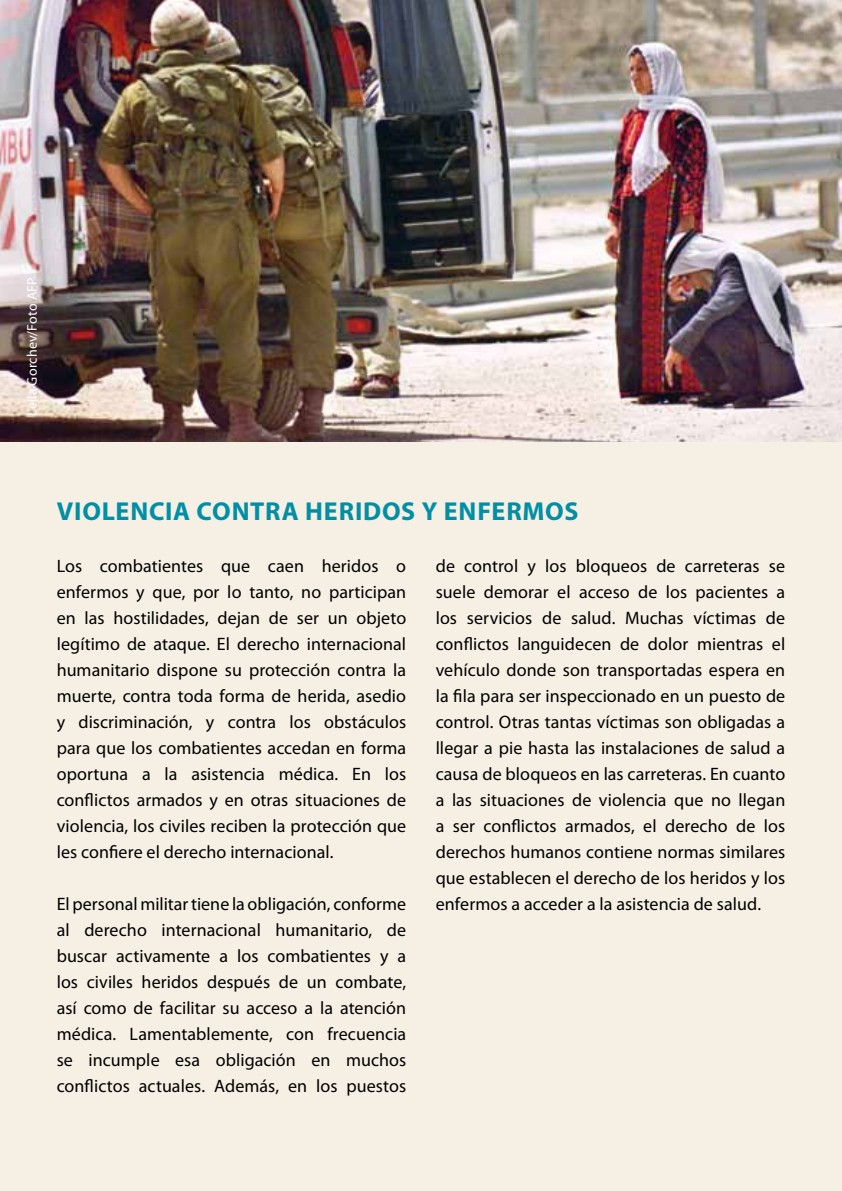
<style>
.page{position:relative;width:842px;height:1191px;background:#fff}
.page>*{position:absolute;margin:0;border:0;box-sizing:border-box;transform-origin:0 0}
.t1{font:700 26px "Myriad Pro";letter-spacing:.03em;color:#008fa5}
.t2{font:18px/26px "Myriad Pro";letter-spacing:.005em;color:#000;text-align:justify}
.t3{font:14px "Myriad Pro";letter-spacing:.01em;color:#fff}
</style>
<div class="page">
<img style="left:0;top:0;width:842px;height:442px">
<div style="left:0;top:442px;width:842px;height:749px;background:#f6efe3"></div>
<p class="t3" style="left:24px;top:416px;width:140px;rotate:-90deg">Leila Gorchev/Foto AFP</p>
<h1 class="t1" style="left:57px;top:494px;width:523px">VIOLENCIA CONTRA HERIDOS Y ENFERMOS</h1>
<p class="t2" style="left:436px;top:553px;width:351px">de control y los bloqueos de carreteras se suele demorar el acceso de los pacientes a los servicios de salud. Muchas víctimas de conflictos languidecen de dolor mientras el vehículo donde son transportadas espera en la fila para ser inspeccionado en un puesto de control. Otras tantas víctimas son obligadas a llegar a pie hasta las instalaciones de salud a causa de bloqueos en las carreteras. En cuanto a las situaciones de violencia que no llegan a ser conflictos armados, el derecho de los derechos humanos contiene normas similares que establecen el derecho de los heridos y los enfermos a acceder a la asistencia de salud.</p>
<p class="t2" style="left:57px;top:553px;width:351px">Los combatientes que caen heridos o enfermos y que, por lo tanto, no participan en las hostilidades, dejan de ser un objeto legítimo de ataque. El derecho internacional humanitario dispone su protección contra la muerte, contra toda forma de herida, asedio y discriminación, y contra los obstáculos para que los combatientes accedan en forma oportuna a la asistencia médica. En los conflictos armados y en otras situaciones de violencia, los civiles reciben la protección que les confiere el derecho internacional.</p>
<p class="t2" style="left:57px;top:891px;width:351px">El personal militar tiene la obligación, conforme al derecho internacional humanitario, de buscar activamente a los combatientes y a los civiles heridos después de un combate, así como de facilitar su acceso a la atención médica. Lamentablemente, con frecuencia se incumple esa obligación en muchos conflictos actuales. Además, en los puestos</p>
</div>
